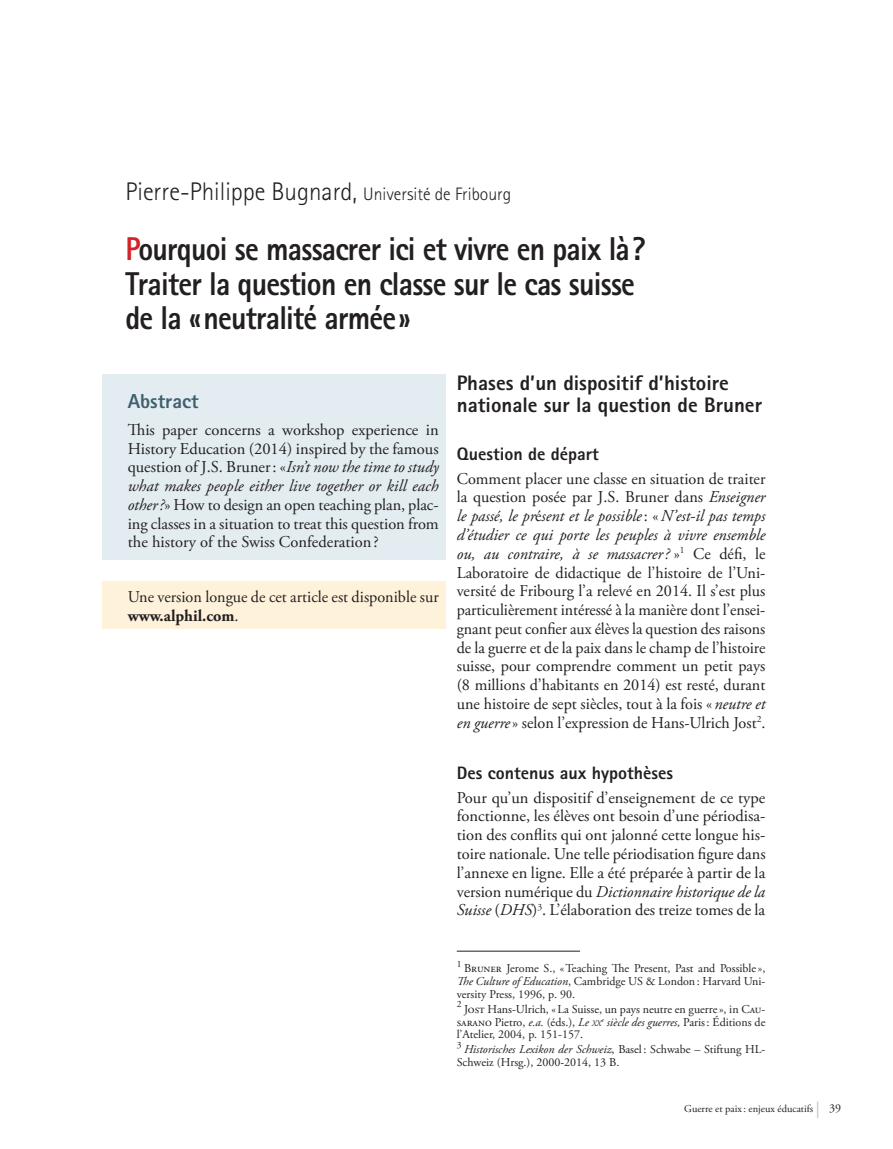
<style>
.page{position:relative;width:893px;height:1149px;background:#fff}
.page>*{position:absolute;margin:0;border:0;box-sizing:border-box;transform-origin:0 0}
.t1{font:800 33px/34.5px "Rotis Sans Serif";letter-spacing:-.025em;color:#231f20;scale:.9 1}
.t2{font:300 25.5px "Rotis Sans Serif";color:#231f20}
.t3{font:800 21px/22.5px "Rotis Sans Serif";color:#231f20}
.t4{font:800 20.25px "Rotis Sans Serif";color:#3f5f6e}
.t5{font:800 18px "Rotis Sans Serif";color:#231f20}
.t6{font:16.5px/18.8px "Adobe Garamond Pro";color:#231f20;text-align:justify}
.t7{font:12px/12.8px "Adobe Garamond Pro";color:#231f20;text-align:justify}
.t8{font:10.5px "Adobe Garamond Pro";letter-spacing:-.005em;color:#231f20}
.t9{font:9.6px "Adobe Garamond Pro";color:#231f20}
.s1{font-size:18px}
.s2{color:#d1232a}
.s3{font-style:italic}
.s4{font-weight:700}
.s5{font-style:italic;font-size:8.4px}
.s6{font-size:16.5px;color:#bcbdc0}
.s7{font-size:12px}
</style>
<div class="page">
<hr style="left:457px;top:950px;width:123px;height:1px;background:#231f20">
<div style="left:102px;top:374px;width:344px;height:186px;background:#e2ecf1"></div>
<div style="left:102px;top:581px;width:344px;height:48px;background:#fef2db"></div>
<h2 class="t2" style="left:125px;top:177px;width:387px">Pierre-Philippe Bugnard, <span class="s1">Université de Fribourg</span></h2>
<h1 class="t1" style="left:125px;top:231px;width:580px"><span class="s2">P</span>ourquoi se massacrer ici et vivre en paix là?<br>Traiter la question en classe sur le cas suisse de la «neutralité armée»</h1>
<p class="t4" style="left:128px;top:387px;width:72px">Abstract</p>
<p class="t6" style="left:128px;top:420px;width:313px">This paper concerns a workshop experience in History Education (2014) inspired by the famous question of J.S. Bruner: «<span class="s3">Isn’t now the time to study what makes people either live together or kill each other?</span>» How to design an open teaching plan, plac&shy;ing classes in a situation to treat this question from the history of the Swiss Confederation?</p>
<p class="t6" style="left:128px;top:587px;width:312px">Une version longue de cet article est disponible sur <span class="s4">www.alphil.com</span>.</p>
<p class="t3" style="left:457px;top:371px;width:307px">Phases d’un dispositif d’histoire nationale sur la question de Bruner</p>
<p class="t5" style="left:457px;top:442px;width:143px">Question de départ</p>
<p class="t6" style="left:457px;top:469px;width:310px">Comment placer une classe en situation de traiter la question posée par J.S. Bruner dans <span class="s3">Enseigner le passé, le pr</span>é<span class="s3">sent et le possible</span>: «<span class="s3">N’est-il pas temps d’étudier ce qui porte les peuples à vivre ensemble ou, au contraire, à se massacrer?</span> »<sup>1</sup> Ce défi, le Laboratoire de didactique de l’histoire de l’Uni&shy;versité de Fribourg l’a relevé en 2014. Il s’est plus particulièrement intéressé à la manière dont l’ensei&shy;gnant peut confier aux élèves la question des raisons de la guerre et de la paix dans le champ de l’histoire suisse, pour comprendre comment un petit pays (8 millions d’habitants en 2014) est resté, durant une histoire de sept siècles, tout à la fois «<span class="s3">neutre et en guerre</span>» selon l’expression de Hans-Ulrich Jost<sup>2</sup>.</p>
<p class="t5" style="left:457px;top:761px;width:218px">Des contenus aux hypothèses</p>
<p class="t6" style="left:457px;top:788px;width:310px">Pour qu’un dispositif d’enseignement de ce type fonctionne, les élèves ont besoin d’une périodisa&shy;tion des conflits qui ont jalonné cette longue his&shy;toire nationale. Une telle périodisation figure dans l’annexe en ligne. Elle a été préparée à partir de la version numérique du <span class="s3">Dictionnaire historique de la Suisse</span> (<span class="s3">DHS</span>)<sup>3</sup>. L’élaboration des treize tomes de la</p>
<p class="t9" style="left:457px;top:957px;width:6px">1</p>
<p class="t7" style="left:457px;top:962px;width:310px;text-indent:7px">Bruner Jerome S., «Teaching The Present, Past and Possible», <span class="s3">The Culture of Education</span>, Cambridge US &amp; London: Harvard Uni&shy;versity Press, 1996, p. 90.</p>
<p class="t9" style="left:457px;top:998px;width:6px">2</p>
<p class="t7" style="left:457px;top:1002px;width:310px;text-indent:7px">Jost Hans-Ulrich, «La Suisse, un pays neutre en guerre», in Cau&shy;sarano Pietro, <span class="s3">e.a.</span> (éds.), <span class="s3">Le</span> <span class="s5">xx</span><sup>e</sup> <span class="s3">siècle des guerres,</span> Paris: éditions de l’Atelier, 2004, p. 151-157.</p>
<p class="t9" style="left:457px;top:1038px;width:6px">3</p>
<p class="t7" style="left:457px;top:1043px;width:310px;text-indent:7px"><span class="s3">Historisches Lexikon der Schweiz</span>, Basel : Schwabe – Stiftung HL-<br>Schweiz (Hrsg.), 2000-2014, 13 B.</p>
<p class="t8" style="left:684px;top:1101px;width:158px">Guerre et paix : enjeux éducatifs <span class="s6">|</span> <span class="s7">39</span></p>
</div>
